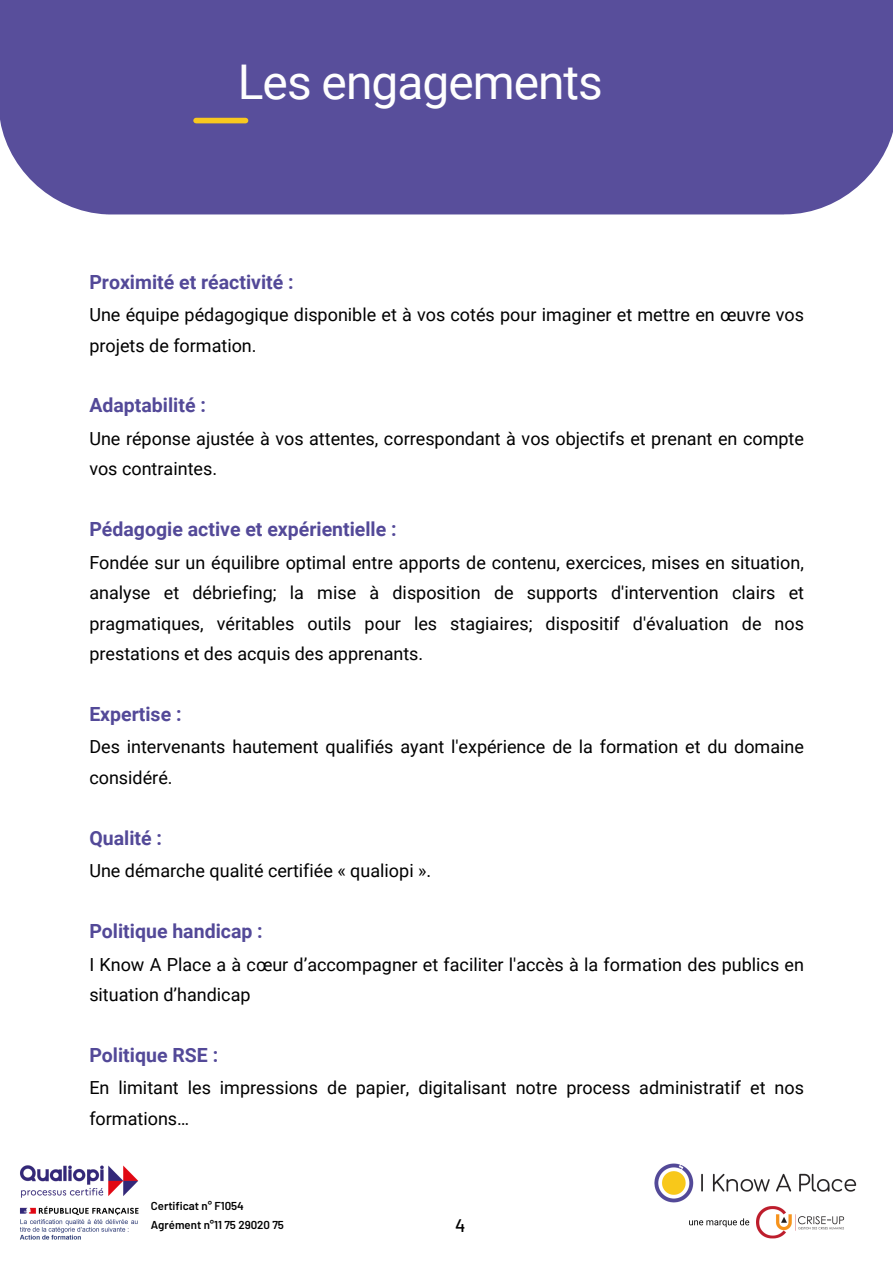
<style>
.page{position:relative;width:893px;height:1264px;background:#fff}
.page>*{position:absolute;margin:0;border:0;box-sizing:border-box;transform-origin:0 0}
.t1{font:47.85px "Roboto";letter-spacing:-.02em;color:#fefefe}
.t2{font:700 19.5px "Roboto";color:#534998}
.t3{font:500 18.15px "Barlow";color:#000}
.t4{font:18px/30.3px "Roboto";color:#000}
.t5{font:600 11.4px "Barlow";color:#000}
</style>
<div class="page">
<div style="left:0;top:0;width:892px;height:214px;background:#584e9b"></div>
<div style="left:196px;top:118px;width:49px;height:5px;background:#f8c81f"></div>
<img style="left:654px;top:1163px;width:203px;height:75px">
<img style="left:20px;top:1165px;width:118px;height:75px">
<p class="t1" style="left:238px;top:55px;width:366px">Les engagements</p>
<p class="t2" style="left:89px;top:270px;width:206px">Proximité et réactivité :</p>
<p class="t4" style="left:89px;top:300px;width:716px">Une équipe pédagogique disponible et à vos cotés pour imaginer et mettre en œuvre vos projets de formation.</p>
<p class="t2" style="left:89px;top:394px;width:118px">Adaptabilité :</p>
<p class="t4" style="left:89px;top:424px;width:716px">Une réponse ajustée à vos attentes, correspondant à vos objectifs et prenant en compte vos contraintes.</p>
<p class="t2" style="left:89px;top:518px;width:309px">Pédagogie active et expérientielle :</p>
<p class="t4" style="left:89px;top:547px;width:716px;text-align:justify">Fondée sur un équilibre optimal entre apports de contenu, exercices, mises en situation, analyse et débriefing; la mise à disposition de supports d'intervention clairs et pragmatiques, véritables outils pour les stagiaires; dispositif d'évaluation de nos prestations et des acquis des apprenants.</p>
<p class="t2" style="left:89px;top:702px;width:94px">Expertise :</p>
<p class="t4" style="left:89px;top:732px;width:716px">Des intervenants hautement qualifiés ayant l'expérience de la formation et du domaine considéré.</p>
<p class="t2" style="left:89px;top:826px;width:74px">Qualité :</p>
<p class="t4" style="left:89px;top:856px;width:343px">Une démarche qualité certifiée « qualiopi ».</p>
<p class="t2" style="left:89px;top:919px;width:175px">Politique handicap :</p>
<p class="t4" style="left:89px;top:949px;width:716px">I Know A Place a à cœur d’accompagner et faciliter l'accès à la formation des publics en situation d’handicap</p>
<p class="t2" style="left:89px;top:1043px;width:130px">Politique RSE :</p>
<p class="t4" style="left:89px;top:1073px;width:716px">En limitant les impressions de papier, digitalisant notre process administratif et nos formations…</p>
<p class="t5" style="left:151px;top:1198px;width:95px">Certificat n° F1054</p>
<p class="t5" style="left:151px;top:1217px;width:135px">Agrément n°11 75 29020 75</p>
<p class="t3" style="left:455px;top:1213px;width:12px">4</p>
</div>
